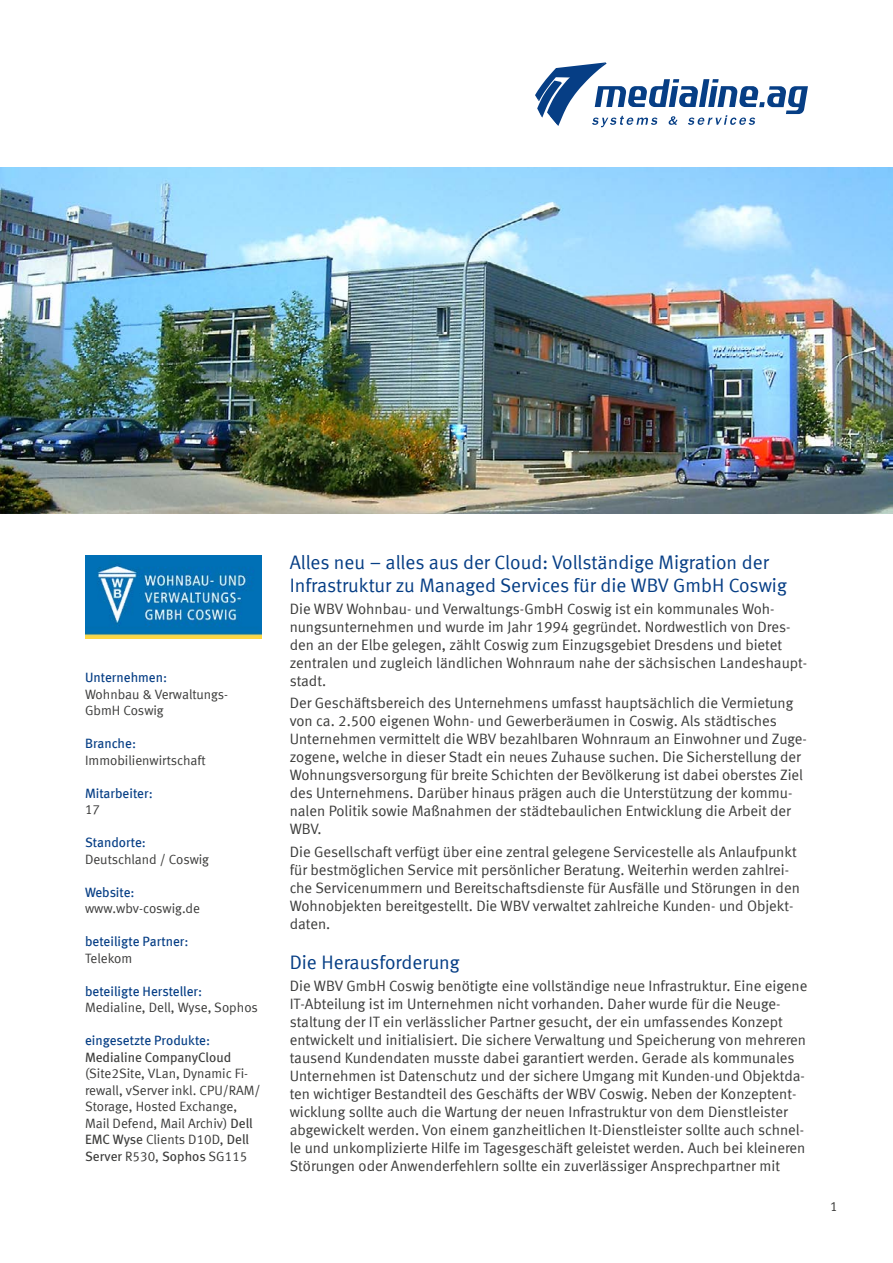
<style>
.page{position:relative;width:893px;height:1263px;background:#fff}
.page>*{position:absolute;margin:0;border:0;box-sizing:border-box;transform-origin:0 0}
.t1{font:19.5px/22.5px "Meta Normal LF";color:#063e85}
.t2{font:15px/18px "Meta Normal LF";color:#3c3c3b}
.t3{font:13.5px/16.5px "Meta Normal LF";color:#3c3c3b}
.t4{font:13.5px "Meta";color:#063e85}
.t5{font:13.5px "Meta Book LF";color:#3c3c3b}
.s1{font-family:"Meta Book LF"}
.s2{font-family:"Meta Normal LF"}
</style>
<div class="page">
<svg style="left:535px;top:62px;width:273px;height:65px"></svg>
<img style="left:0;top:168px;width:893px;height:346px">
<img style="left:85px;top:555px;width:176px;height:84px">
<p class="t4" style="left:85px;top:669px;width:84px">Unternehmen:</p>
<p class="t3" style="left:85px;top:685px;width:145px">Wohnbau &amp; Verwaltungs-<br>GbmH Coswig</p>
<p class="t4" style="left:85px;top:735px;width:53px">Branche:</p>
<p class="t3" style="left:85px;top:751px;width:122px">Immobilienwirtschaft</p>
<p class="t4" style="left:85px;top:785px;width:69px">Mitarbeiter:</p>
<p class="t3" style="left:85px;top:801px;width:17px">17</p>
<p class="t4" style="left:85px;top:834px;width:62px">Standorte:</p>
<p class="t3" style="left:85px;top:850px;width:126px">Deutschland / Coswig</p>
<p class="t4" style="left:85px;top:884px;width:51px">Website:</p>
<p class="t3" style="left:85px;top:900px;width:117px">www.wbv-coswig.de</p>
<p class="t4" style="left:85px;top:933px;width:105px">beteiligte Partner:</p>
<p class="t3" style="left:85px;top:949px;width:49px">Telekom</p>
<p class="t4" style="left:85px;top:983px;width:119px">beteiligte Hersteller:</p>
<p class="t3" style="left:85px;top:999px;width:174px">Medialine, Dell, Wyse, Sophos</p>
<p class="t4" style="left:85px;top:1032px;width:127px">eingesetzte Produkte:</p>
<p class="t5" style="left:85px;top:1049px;width:148px">Medialine CompanyCloud</p>
<p class="t3" style="left:85px;top:1065px;width:177px">(Site2Site, VLan, Dynamic Fi&shy;rewall, vServer inkl. CPU/RAM/<br>Storage, Hosted Exchange,<br>Mail Defend, Mail Archiv) <span class="s1">Dell<br>EMC Wyse</span> Clients D10D, <span class="s1">Dell</span></p>
<p class="t5" style="left:85px;top:1148px;width:164px">Server <span class="s2">R530,</span> Sophos <span class="s2">SG115</span></p>
<h1 class="t1" style="left:290px;top:551px;width:499px">Alles neu – alles aus der Cloud: Vollständige Migration der<br>Infrastruktur zu Managed Services für die WBV GmbH Coswig</h1>
<p class="t2" style="left:290px;top:600px;width:519px">Die WBV Wohnbau- und Verwaltungs-GmbH Coswig ist ein kommunales Woh&shy;nungsunternehmen und wurde im Jahr 1994 gegründet. Nordwestlich von Dres&shy;den an der Elbe gelegen, zählt Coswig zum Einzugsgebiet Dresdens und bietet zentralen und zugleich ländlichen Wohnraum nahe der sächsischen Landeshaupt&shy;stadt.</p>
<p class="t2" style="left:290px;top:694px;width:519px">Der Geschäftsbereich des Unternehmens umfasst hauptsächlich die Vermietung von ca. 2.500 eigenen Wohn- und Gewerberäumen in Coswig. Als städtisches Unternehmen vermittelt die WBV bezahlbaren Wohnraum an Einwohner und Zuge&shy;zogene, welche in dieser Stadt ein neues Zuhause suchen. Die Sicherstellung der Wohnungsversorgung für breite Schichten der Bevölkerung ist dabei oberstes Ziel des Unternehmens. Darüber hinaus prägen auch die Unterstützung der kommu&shy;nalen Politik sowie Maßnahmen der städtebaulichen Entwicklung die Arbeit der WBV.</p>
<p class="t2" style="left:290px;top:842px;width:512px">Die Gesellschaft verfügt über eine zentral gelegene Servicestelle als Anlaufpunkt für bestmöglichen Service mit persönlicher Beratung. Weiterhin werden zahlrei&shy;che Servicenummern und Bereitschaftsdienste für Ausfälle und Störungen in den Wohnobjekten bereitgestellt. Die WBV verwaltet zahlreiche Kunden- und Objekt&shy;daten.</p>
<h1 class="t1" style="left:290px;top:951px;width:171px">Die Herausforderung</h1>
<p class="t2" style="left:290px;top:977px;width:519px">Die WBV GmbH Coswig benötigte eine vollständige neue Infrastruktur. Eine eigene IT-Abteilung ist im Unternehmen nicht vorhanden. Daher wurde für die Neuge&shy;staltung der IT ein verlässlicher Partner gesucht, der ein umfassendes Konzept entwickelt und initialisiert. Die sichere Verwaltung und Speicherung von mehreren tausend Kundendaten musste dabei garantiert werden. Gerade als kommunales Unternehmen ist Datenschutz und der sichere Umgang mit Kunden-und Objektda&shy;ten wichtiger Bestandteil des Geschäfts der WBV Coswig. Neben der Konzeptent&shy;wicklung sollte auch die Wartung der neuen Infrastruktur von dem Dienstleister abgewickelt werden. Von einem ganzheitlichen It-Dienstleister sollte auch schnel&shy;le und unkomplizierte Hilfe im Tagesgeschäft geleistet werden. Auch bei kleineren Störungen oder Anwenderfehlern sollte ein zuverlässiger Ansprechpartner mit</p>
<p class="t3" style="left:830px;top:1198px;width:9px">1</p>
</div>
